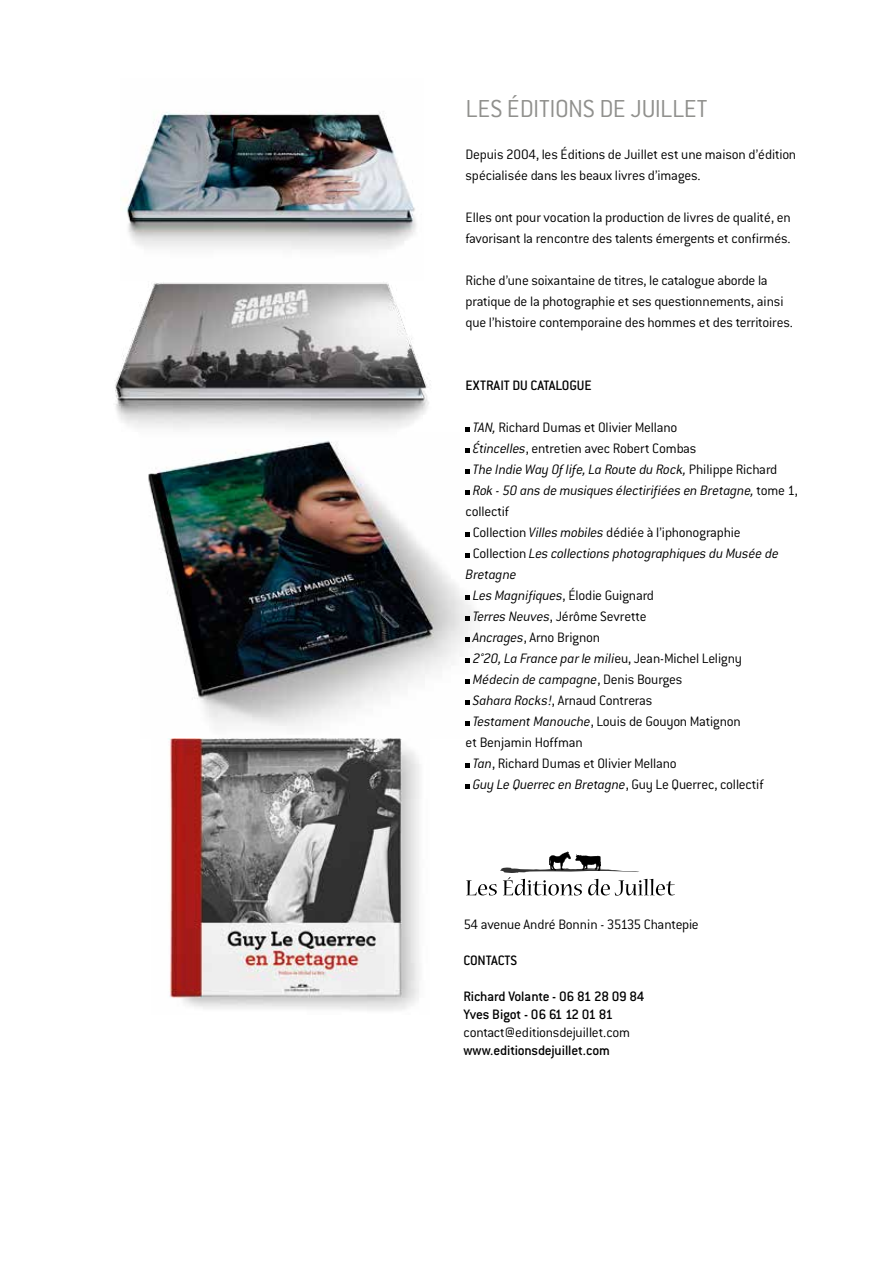
<style>
.page{position:relative;width:893px;height:1263px;background:#fff}
.page>*{position:absolute;margin:0;border:0;box-sizing:border-box;transform-origin:0 0}
.t1{font:300 27px "Conduit ITC";letter-spacing:-.015em;color:#90908d}
.t2{font:300 15px/21px "Conduit ITC";letter-spacing:-.015em;color:#000}
.t3{font:italic 300 15px "Conduit ITC";letter-spacing:-.015em;color:#000}
.t4{font:500 15px/18px "Conduit ITC";letter-spacing:-.015em;color:#000}
.s1{font-style:italic}
.s2{font-style:normal}
</style>
<div class="page">
<img style="left:149px;top:448px;width:326px;height:278px">
<svg style="left:466px;top:427px;width:4px;height:5px"></svg>
<svg style="left:466px;top:448px;width:4px;height:5px"></svg>
<svg style="left:466px;top:469px;width:4px;height:5px"></svg>
<svg style="left:466px;top:490px;width:4px;height:5px"></svg>
<svg style="left:466px;top:532px;width:4px;height:5px"></svg>
<svg style="left:466px;top:553px;width:4px;height:5px"></svg>
<svg style="left:466px;top:595px;width:4px;height:5px"></svg>
<svg style="left:466px;top:616px;width:4px;height:5px"></svg>
<svg style="left:466px;top:637px;width:4px;height:5px"></svg>
<svg style="left:466px;top:658px;width:4px;height:5px"></svg>
<svg style="left:466px;top:679px;width:4px;height:5px"></svg>
<svg style="left:466px;top:700px;width:4px;height:5px"></svg>
<svg style="left:466px;top:721px;width:4px;height:5px"></svg>
<svg style="left:466px;top:763px;width:4px;height:5px"></svg>
<svg style="left:466px;top:784px;width:4px;height:5px"></svg>
<img style="left:115px;top:282px;width:332px;height:201px">
<svg style="left:466px;top:851px;width:209px;height:44px"></svg>
<img style="left:121px;top:112px;width:296px;height:138px">
<img style="left:168px;top:738px;width:252px;height:273px">
<h1 class="t1" style="left:466px;top:94px;width:243px">Les éditions de juillet</h1>
<p class="t2" style="left:466px;top:144px;width:332px">Depuis 2004, les Éditions de Juillet est une maison d’édition spécialisée dans les beaux livres d’images.</p>
<p class="t2" style="left:466px;top:207px;width:327px">Elles ont pour vocation la production de livres de qualité, en favorisant la rencontre des talents émergents et confirmés.</p>
<p class="t2" style="left:466px;top:270px;width:329px">Riche d’une soixantaine de titres, le catalogue aborde la pratique de la photographie et ses questionnements, ainsi que l’histoire contemporaine des hommes et des territoires.</p>
<p class="t4" style="left:466px;top:376px;width:128px">EXTRAIT DU CATALOGUE</p>
<p class="t2" style="left:473px;top:417px;width:206px"><span class="s1">TAN,</span> Richard Dumas et Olivier Mellano</p>
<p class="t2" style="left:473px;top:438px;width:225px"><span class="s1">Étincelles</span>, entretien avec Robert Combas</p>
<p class="t3" style="left:473px;top:461px;width:306px">The Indie Way Of life, La Route du Rock, <span class="s2">Philippe Richard</span></p>
<p class="t3" style="left:473px;top:482px;width:327px">Rok - 50 ans de musiques électirifiées en Bretagne, <span class="s2">tome 1,</span></p>
<p class="t2" style="left:466px;top:501px;width:45px">collectif</p>
<p class="t2" style="left:473px;top:522px;width:269px">Collection <span class="s1">Villes mobiles</span> dédiée à l’iphonographie</p>
<p class="t3" style="left:473px;top:545px;width:308px"><span class="s2">Collection</span> Les collections photographiques du Musée de</p>
<p class="t3" style="left:466px;top:566px;width:53px">Bretagne</p>
<p class="t2" style="left:473px;top:585px;width:183px"><span class="s1">Les Magnifiques</span>, Élodie Guignard</p>
<p class="t2" style="left:473px;top:606px;width:175px"><span class="s1">Terres Neuves</span>, Jérôme Sevrette</p>
<p class="t2" style="left:473px;top:627px;width:129px"><span class="s1">Ancrages</span>, Arno Brignon</p>
<p class="t3" style="left:473px;top:650px;width:271px">2°20, La France par le mili<span class="s2">eu, Jean-Michel Leligny</span></p>
<p class="t3" style="left:473px;top:671px;width:211px">Médecin de campagne<span class="s2">, Denis Bourges</span></p>
<p class="t2" style="left:473px;top:690px;width:181px"><span class="s1">Sahara Rocks!</span>, Arnaud Contreras</p>
<p class="t2" style="left:473px;top:711px;width:270px"><span class="s1">Testament Manouche</span>, Louis de Gouyon Matignon</p>
<p class="t2" style="left:466px;top:732px;width:119px">et Benjamin Hoffman</p>
<p class="t2" style="left:473px;top:753px;width:205px"><span class="s1">Tan</span>, Richard Dumas et Olivier Mellano</p>
<p class="t2" style="left:473px;top:774px;width:292px"><span class="s1">Guy Le Querrec en Bretagne</span>, Guy Le Querrec, collectif</p>
<p class="t2" style="left:463px;top:913px;width:237px">54 avenue André Bonnin - 35135 Chantepie</p>
<p class="t4" style="left:463px;top:951px;width:55px">Contacts</p>
<p class="t4" style="left:463px;top:987px;width:182px">Richard Volante - 06 81 28 09 84<br>Yves Bigot - 06 61 12 01 81</p>
<p class="t2" style="left:463px;top:1021px;width:168px">contact@editionsdejuillet.com</p>
<p class="t4" style="left:463px;top:1041px;width:148px">www.editionsdejuillet.com</p>
</div>
